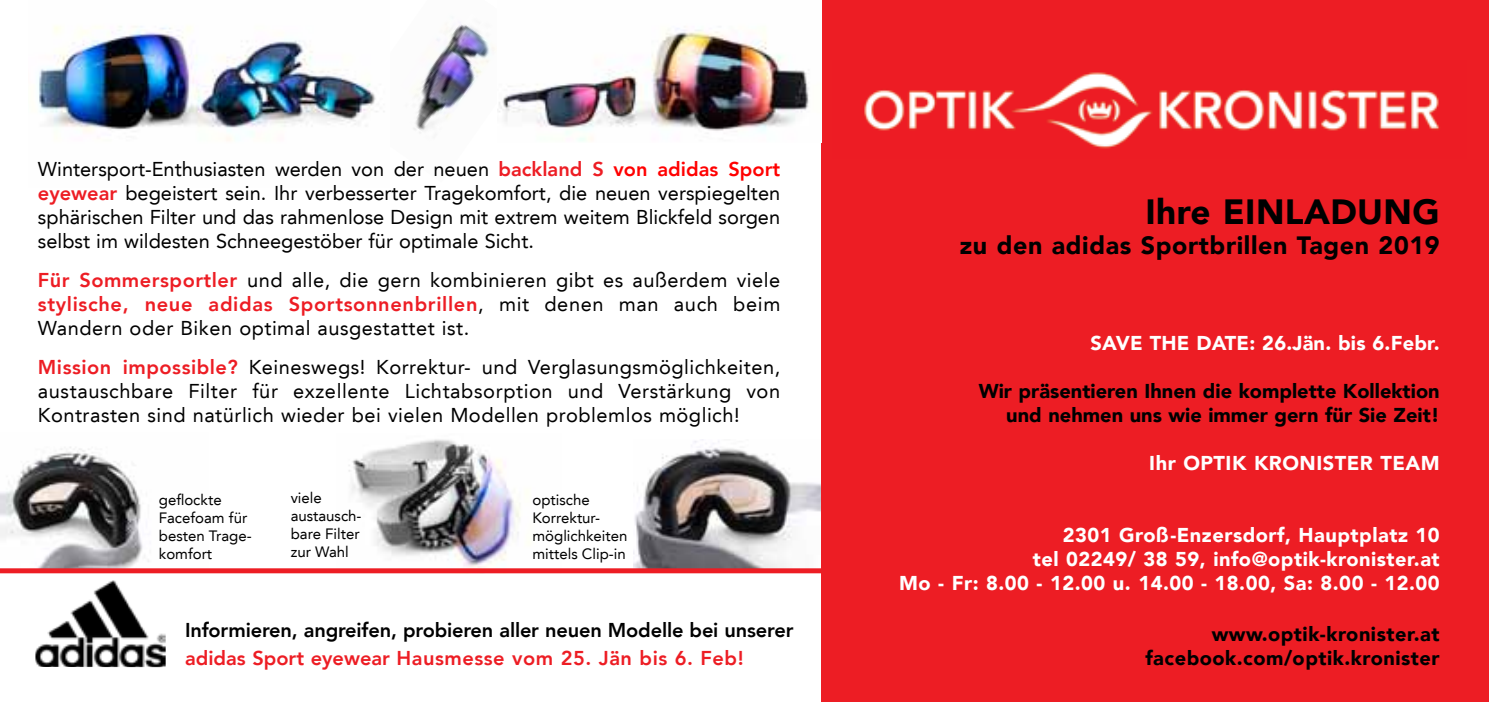
<style>
.page{position:relative;width:1489px;height:702px;background:#fff}
.page>*{position:absolute;margin:0;border:0;box-sizing:border-box;transform-origin:0 0}
.t1{font:900 35px "Avenir LT";letter-spacing:.01em;color:#000}
.t2{font:900 25px "Avenir LT";letter-spacing:.025em;color:#000}
.t3{font:20px/24px "Avenir LT";letter-spacing:.025em;color:#000;text-align:justify}
.t4{font:900 20px/24px "Avenir LT";letter-spacing:.025em;color:#fff;text-align:right}
.t5{font:900 20px/24px "Avenir LT";color:#000;text-align:right}
.t6{font:800 20px "Avenir LT";letter-spacing:-.01em;color:#000}
.t7{font:900 20px/24px "Avenir LT";letter-spacing:.025em;color:#000;text-align:right}
.t8{font:800 20px "Avenir LT";letter-spacing:.025em;color:#ed1d24}
.t9{font:15px/18px "Avenir LT";color:#000}
.s1{font-weight:800;color:#ed1d24}
.s2{font-weight:800;color:#f00}
</style>
<div class="page">
<img style="left:413px;top:17px;width:82px;height:116px">
<img style="left:633px;top:439px;width:188px;height:129px">
<div style="left:821px;top:0;width:667px;height:702px;background:#ed1d24"></div>
<img style="left:864px;top:72px;width:576px;height:77px">
<img style="left:349px;top:439px;width:171px;height:129px">
<img style="left:0;top:447px;width:149px;height:121px">
<img style="left:498px;top:28px;width:311px;height:113px">
<img style="left:38px;top:26px;width:346px;height:115px">
<div style="left:0;top:568px;width:821px;height:5px;background:#ed1d24"></div>
<img style="left:35px;top:580px;width:131px;height:87px">
<p class="t3" style="left:38px;top:157px;width:743px">Wintersport-Enthusiasten werden von der neuen <span class="s1">backland S</span> <span class="s2">von adidas Sport </span><span class="s1">eyewear</span> begeistert sein. Ihr verbesserter Tragekomfort, die neuen verspiegelten sphärischen Filter und das rahmenlose Design mit extrem weitem Blickfeld sorgen selbst im wildesten Schneegestöber für optimale Sicht.</p>
<p class="t3" style="left:38px;top:268px;width:744px"><span class="s1">Für Sommersportler</span> und alle, die gern kombinieren gibt es außerdem viele <span class="s1">stylische, neue adidas Sportsonnenbrillen</span>, mit denen man auch beim Wandern oder Biken optimal ausgestattet ist.</p>
<p class="t3" style="left:38px;top:355px;width:743px"><span class="s1">Mission impossible?</span> Keineswegs! Korrektur- und Verglasungsmöglichkeiten, austauschbare Filter für exzellente Lichtabsorption und Verstärkung von Kontrasten sind natürlich wieder bei vielen Modellen problemlos möglich!</p>
<p class="t9" style="left:159px;top:490px;width:94px">geflockte<br>Facefoam für besten Trage&shy;komfort</p>
<p class="t9" style="left:291px;top:489px;width:72px">viele austausch&shy;bare Filter zur Wahl</p>
<p class="t9" style="left:532px;top:491px;width:97px">optische<br>Korrektur&shy;möglichkeiten mittels Clip-in</p>
<p class="t6" style="left:185px;top:618px;width:610px">Informieren, angreifen, probieren aller neuen Modelle bei unserer</p>
<p class="t8" style="left:185px;top:646px;width:560px">adidas Sport eyewear Hausmesse vom 25. Jän bis 6. Feb!</p>
<h1 class="t1" style="left:1145px;top:190px;width:296px">Ihre EINLADUNG</h1>
<p class="t2" style="left:959px;top:230px;width:481px">zu den adidas Sportbrillen Tagen 2019</p>
<p class="t4" style="left:1090px;top:330px;width:351px">SAVE THE DATE: 26.Jän. bis 6.Febr.</p>
<p class="t5" style="left:978px;top:378px;width:462px">Wir präsentieren Ihnen die komplette Kollektion und nehmen uns wie immer gern für Sie Zeit!</p>
<p class="t4" style="left:1149px;top:450px;width:292px">Ihr OPTIK KRONISTER TEAM</p>
<p class="t4" style="left:899px;top:522px;width:542px">2301 Groß-Enzersdorf, Hauptplatz 10<br>tel 02249/ 38 59, info@optik-kronister.at<br>Mo - Fr: 8.00 - 12.00 u. 14.00 - 18.00, Sa: 8.00 - 12.00</p>
<p class="t7" style="left:1145px;top:622px;width:296px">www.optik-kronister.at facebook.com/optik.kronister</p>
</div>
